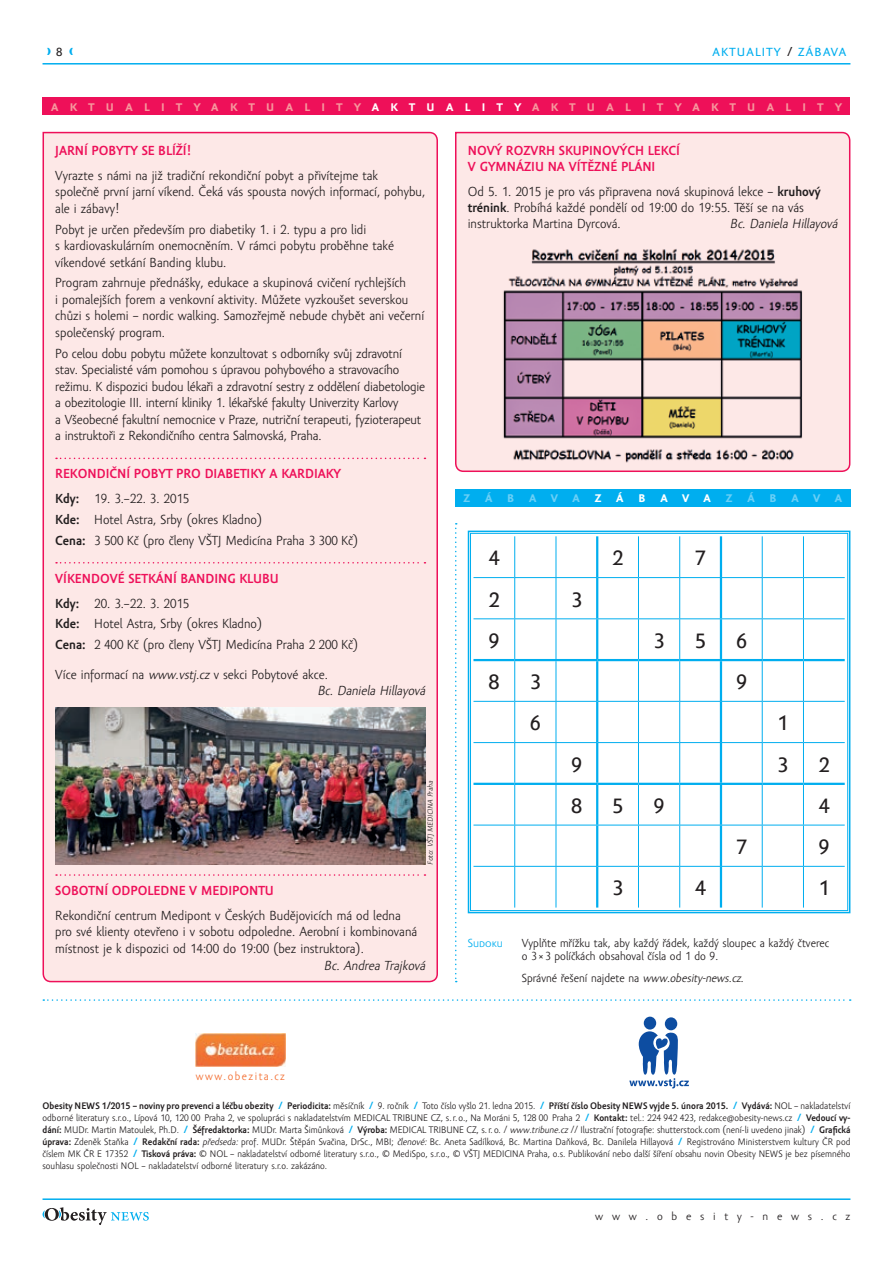
<style>
.page{position:relative;width:893px;height:1263px;background:#fff}
.page>*{position:absolute;margin:0;border:0;box-sizing:border-box;transform-origin:0 0}
.sudoku{font:21.3px "Amor Sans Text Pro";color:#231f20;scale:1.05 1}
.ramecek_text{font:13.5px/16.5px "Amor Sans Pro";color:#231f20}
.titulek_aktualne___l{font:700 13.5px "Amor Sans Pro";color:#ee1059}
.titulek_aktualne{font:700 13.5px/16.2px "Amor Sans Pro";color:#ee1059}
.podpis_light{font:italic 13.5px "Amor Sans Pro";color:#231f20}
.ramecek_text-2{font:italic 13.5px "Amor Sans Pro";color:#231f20}
.t1{font:12.15px "Amor Sans Text Pro";letter-spacing:.1em;color:#00aeef;scale:1.05 1}
.t2{font:12.15px "Amor Sans Text Pro";color:#231f20;scale:1.05 1}
.myty_ramecek{font:12px/13.5px "Amor Sans Pro";color:#231f20}
.ramecek_text-3{font:12px "Amor Sans Pro";color:#231f20}
.myty_ramecek-2{font:12px "Amor Sans Pro";color:#00aeef}
.ramecek_text-4{font:11.7px "Amor Sans Pro";letter-spacing:.125em;color:#f36e31}
.t3{font:700 11.4px "Amor Sans Text Pro";letter-spacing:.955em;color:#f6989d;scale:1.05 1}
.t4{font:11.4px "Amor Sans Pro";letter-spacing:.725em;color:#231f20;scale:1.05 1}
.t5{font:700 11.4px "Amor Sans Text Pro";color:#6bcff6;scale:1.05 1}
.t6{font:700 11.4px "Amor Sans Text Pro";color:#fff;scale:1.05 1}
.ramecek_text-5{font:9.75px/12px "Amor Sans Pro";color:#231f20;text-align:justify}
.foto_autor{font:italic 7.5px "Amor Sans Pro";color:#231f20}
.s1{color:#231f20}
.s2{color:#fff}
.s3{font-weight:700}
.s4{font-style:italic}
.s5{font-weight:700;color:#00aeef}
</style>
<div class="page">
<svg style="left:43px;top:999px;width:808px;height:2px"></svg>
<div style="left:455px;top:489px;width:395px;height:17px;background:#00aeef"></div>
<svg style="left:467px;top:530px;width:384px;height:384px"></svg>
<div style="left:470px;top:533px;width:378px;height:378px;border:1px solid #00aeef"></div>
<svg style="left:455px;top:523px;width:2px;height:459px"></svg>
<div style="left:43px;top:98px;width:807px;height:17px;background:#ee1059"></div>
<div style="left:42px;top:131px;width:396px;height:852px;background:#fde8e7"></div>
<div style="left:455px;top:131px;width:396px;height:341px;background:#fde8e7"></div>
<img style="left:477px;top:245px;width:351px;height:222px">
<img style="left:55px;top:707px;width:370px;height:158px">
<svg style="left:629px;top:1016px;width:60px;height:72px"></svg>
<img style="left:195px;top:1033px;width:90px;height:33px">
<hr style="left:43px;top:1198px;width:807px;height:2px;background:#00aeef">
<svg style="left:43px;top:1207px;width:106px;height:18px"></svg>
<hr style="left:43px;top:63px;width:807px;height:2px;background:#00aeef">
<p class="t2" style="left:56px;top:45px;width:8px">8</p>
<p class="t1" style="left:713px;top:45px;width:129px">AKTUALITY <span class="s1">/</span> ZÁBAVA</p>
<p class="t3" style="left:51px;top:100px;width:755px">AKTUALITYAKTUALITY<span class="s2">AKTUALITY</span>AKTUALITYAKTUALITY</p>
<p class="titulek_aktualne" style="left:55px;top:142px;width:138px">JARNÍ POBYTY SE BLÍŽÍ!</p>
<p class="ramecek_text" style="left:55px;top:167px;width:371px">Vyrazte s námi na již tradiční rekondiční pobyt a přivítejme tak společně první jarní víkend. Čeká vás spousta nových informací, pohybu, ale i zábavy!</p>
<p class="ramecek_text" style="left:55px;top:221px;width:340px">Pobyt je určen především pro diabetiky 1. i 2. typu a pro lidi<br>s kardiovaskulárním onemocněním. V rámci pobytu proběhne také víkendové setkání Banding klubu.</p>
<p class="ramecek_text" style="left:55px;top:275px;width:370px">Program zahrnuje přednášky, edukace a skupinová cvičení rychlejších<br>i pomalejších forem a venkovní aktivity. Můžete vyzkoušet severskou chůzi s holemi – nordic walking. Samozřejmě nebude chybět ani večerní společenský program.</p>
<p class="ramecek_text" style="left:55px;top:345px;width:371px">Po celou dobu pobytu můžete konzultovat s odborníky svůj zdravotní stav. Specialisté vám pomohou s úpravou pohybového a stravovacího režimu. K dispozici budou lékaři a zdravotní sestry z oddělení diabetologie a obezitologie III. interní kliniky 1. lékařské fakulty Univerzity Karlovy<br>a Všeobecné fakultní nemocnice v Praze, nutriční terapeuti, fyzioterapeut a instruktoři z Rekondičního centra Salmovská, Praha.</p>
<p class="titulek_aktualne___l" style="left:55px;top:466px;width:287px">REKONDIČNÍ POBYT PRO DIABETIKY A KARDIAKY</p>
<p class="ramecek_text" style="left:55px;top:491px;width:136px"><span class="s3">Kdy:</span> 19. 3.–22. 3. 2015</p>
<p class="ramecek_text" style="left:55px;top:511px;width:208px"><span class="s3">Kde:</span> Hotel Astra, Srby (okres Kladno)</p>
<p class="ramecek_text" style="left:55px;top:532px;width:304px"><span class="s3">Cena:</span> 3 500 Kč (pro členy VŠTJ Medicína Praha 3 300 Kč)</p>
<p class="titulek_aktualne___l" style="left:55px;top:570px;width:225px">VÍKENDOVÉ SETKÁNÍ BANDING KLUBU</p>
<p class="ramecek_text" style="left:55px;top:595px;width:136px"><span class="s3">Kdy:</span> 20. 3.–22. 3. 2015</p>
<p class="ramecek_text" style="left:55px;top:616px;width:208px"><span class="s3">Kde:</span> Hotel Astra, Srby (okres Kladno)</p>
<p class="ramecek_text" style="left:55px;top:637px;width:304px"><span class="s3">Cena:</span> 2 400 Kč (pro členy VŠTJ Medicína Praha 2 200 Kč)</p>
<p class="ramecek_text" style="left:55px;top:666px;width:274px">Více informací na <span class="s4">www.vstj.cz</span> v sekci Pobytové akce.</p>
<p class="podpis_light" style="left:317px;top:683px;width:112px">Bc. Daniela Hillayová</p>
<p class="titulek_aktualne" style="left:468px;top:142px;width:214px">NOVÝ ROZVRH SKUPINOVÝCH LEKCÍ<br>V GYMNÁZIU NA VÍTĚZNÉ PLÁNI</p>
<p class="ramecek_text" style="left:468px;top:183px;width:354px">Od 5. 1. 2015 je pro vás připravena nová skupinová lekce – <span class="s3">kruhový trénink</span>. Probíhá každé pondělí od 19:00 do 19:55. Těší se na vás instruktorka Martina Dyrcová.</p>
<p class="ramecek_text-2" style="left:730px;top:216px;width:112px">Bc. Daniela Hillayová</p>
<p class="t5" style="left:463px;top:491px;width:8px">Z</p>
<p class="t5" style="left:485px;top:491px;width:8px">Á</p>
<p class="t5" style="left:507px;top:491px;width:8px">B</p>
<p class="t5" style="left:529px;top:491px;width:8px">A</p>
<p class="t5" style="left:551px;top:491px;width:8px">V</p>
<p class="t5" style="left:572px;top:491px;width:8px">A</p>
<p class="t6" style="left:595px;top:491px;width:8px">Z</p>
<p class="t6" style="left:616px;top:491px;width:8px">Á</p>
<p class="t6" style="left:638px;top:491px;width:8px">B</p>
<p class="t6" style="left:660px;top:491px;width:8px">A</p>
<p class="t6" style="left:682px;top:491px;width:8px">V</p>
<p class="t6" style="left:703px;top:491px;width:8px">A</p>
<p class="t5" style="left:726px;top:491px;width:8px">Z</p>
<p class="t5" style="left:747px;top:491px;width:8px">Á</p>
<p class="t5" style="left:770px;top:491px;width:8px">B</p>
<p class="t5" style="left:792px;top:491px;width:8px">A</p>
<p class="t5" style="left:813px;top:491px;width:8px">V</p>
<p class="t5" style="left:835px;top:491px;width:8px">A</p>
<p class="sudoku" style="left:489px;top:546px;width:12px">4</p>
<p class="sudoku" style="left:612px;top:546px;width:12px">2</p>
<p class="sudoku" style="left:695px;top:546px;width:12px">7</p>
<p class="sudoku" style="left:489px;top:587px;width:12px">2</p>
<p class="sudoku" style="left:571px;top:587px;width:12px">3</p>
<p class="sudoku" style="left:489px;top:628px;width:12px">9</p>
<p class="sudoku" style="left:653px;top:628px;width:12px">3</p>
<p class="sudoku" style="left:695px;top:628px;width:12px">5</p>
<p class="sudoku" style="left:736px;top:628px;width:12px">6</p>
<p class="sudoku" style="left:489px;top:670px;width:12px">8</p>
<p class="sudoku" style="left:530px;top:670px;width:12px">3</p>
<p class="sudoku" style="left:736px;top:670px;width:12px">9</p>
<p class="sudoku" style="left:530px;top:711px;width:12px">6</p>
<p class="sudoku" style="left:777px;top:711px;width:12px">1</p>
<p class="sudoku" style="left:571px;top:752px;width:12px">9</p>
<p class="sudoku" style="left:777px;top:752px;width:12px">3</p>
<p class="sudoku" style="left:818px;top:752px;width:12px">2</p>
<p class="sudoku" style="left:571px;top:793px;width:12px">8</p>
<p class="sudoku" style="left:612px;top:793px;width:12px">5</p>
<p class="sudoku" style="left:653px;top:793px;width:12px">9</p>
<p class="sudoku" style="left:818px;top:793px;width:12px">4</p>
<p class="sudoku" style="left:736px;top:835px;width:12px">7</p>
<p class="sudoku" style="left:818px;top:835px;width:12px">9</p>
<p class="sudoku" style="left:612px;top:876px;width:12px">3</p>
<p class="sudoku" style="left:695px;top:876px;width:12px">4</p>
<p class="sudoku" style="left:818px;top:876px;width:12px">1</p>
<p class="foto_autor" style="left:426px;top:865px;width:87px;rotate:-90deg">Foto: VŠTJ MEDICINA Praha</p>
<p class="titulek_aktualne___l" style="left:55px;top:882px;width:220px">SOBOTNÍ ODPOLEDNE V MEDIPONTU</p>
<p class="ramecek_text" style="left:55px;top:907px;width:363px">Rekondiční centrum Medipont v Českých Budějovicích má od ledna pro své klienty otevřeno i v sobotu odpoledne. Aerobní i kombinovaná místnost je k dispozici od 14:00 do 19:00 (bez instruktora).</p>
<p class="podpis_light" style="left:324px;top:957px;width:106px">Bc. Andrea Traj ková</p>
<p class="myty_ramecek-2" style="left:468px;top:936px;width:37px">Sudoku</p>
<p class="myty_ramecek" style="left:522px;top:936px;width:309px">Vyplňte mřížku tak, aby každý řádek, každý sloupec a každý čtverec o 3 × 3 políčkách obsahoval čísla od 1 do 9.</p>
<p class="ramecek_text-3" style="left:522px;top:971px;width:223px">Správné řešení najdete na <span class="s4">www.obesity‑news.cz</span>.</p>
<p class="ramecek_text-4" style="left:196px;top:1069px;width:91px">www.obezita.cz</p>
<p class="ramecek_text-5" style="left:43px;top:1100px;width:809px"><span class="s3">Obesity NEWS 1/2015 – noviny pro prevenci a léčbu obezity</span> <span class="s5">/</span> <span class="s3">Periodicita:</span> měsíčník <span class="s5">/</span> 9. ročník <span class="s5">/</span> Toto číslo vyšlo 21. ledna 2015. <span class="s5">/</span> <span class="s3">Příští číslo Obesity NEWS vyjde 5. února 2015.</span> <span class="s5">/</span> <span class="s3">Vydává:</span> NOL – nakladatelství odborné literatury s.r.o., Lípová 10, 120 00 Praha 2, ve spolupráci s nakladatelstvím MEDICAL TRIBUNE CZ, s.r. o., Na Moráni 5, 128 00 Praha 2 <span class="s5">/</span> <span class="s3">Kontakt:</span> tel.: 224 942 423, redakce@obesity‑news.cz <span class="s5">/</span> <span class="s3">-Vedoucí vy‑ dání:</span> MUDr. Martin Matoulek, Ph.D. <span class="s5">/</span> <span class="s3">Šéfredaktorka:</span> MUDr. Marta Šimůnková <span class="s5">/</span> <span class="s3">Výroba:</span> MEDICAL TRIBUNE CZ, s.r. o. / <span class="s4">www.tribune.cz</span> // Ilustrační fotografie: shutterstock.com (není-li uvedeno jinak) <span class="s5">/</span> <span class="s3">-Grafická úprava:</span> Zdeněk Staňka <span class="s5">/</span> <span class="s3">Redakční rada:</span> <span class="s4">předseda:</span> prof. MUDr. Štěpán Svačina, DrSc., MBI; <span class="s4">členové:</span> Bc. Aneta Sadílková, Bc. Martina Daňková, Bc. Danilela Hillayová <span class="s5">/</span> Registrováno Ministerstvem kultury ČR pod číslem MK ČR E 17352 <span class="s5">/</span> <span class="s3">Tisková práva:</span> © NOL – nakladatelství odborné literatury s.r.o., © MediSpo, s.r.o., © VŠTJ MEDICINA Praha, o.s. Publikování nebo další šíření obsahu novin Obesity NEWS je bez písemného souhlasu společnosti NOL – nakladatelství odborné literatury s.r.o. zakázáno.</p>
<p class="t4" style="left:595px;top:1210px;width:244px">www.obesity‑news.cz</p>
</div>
